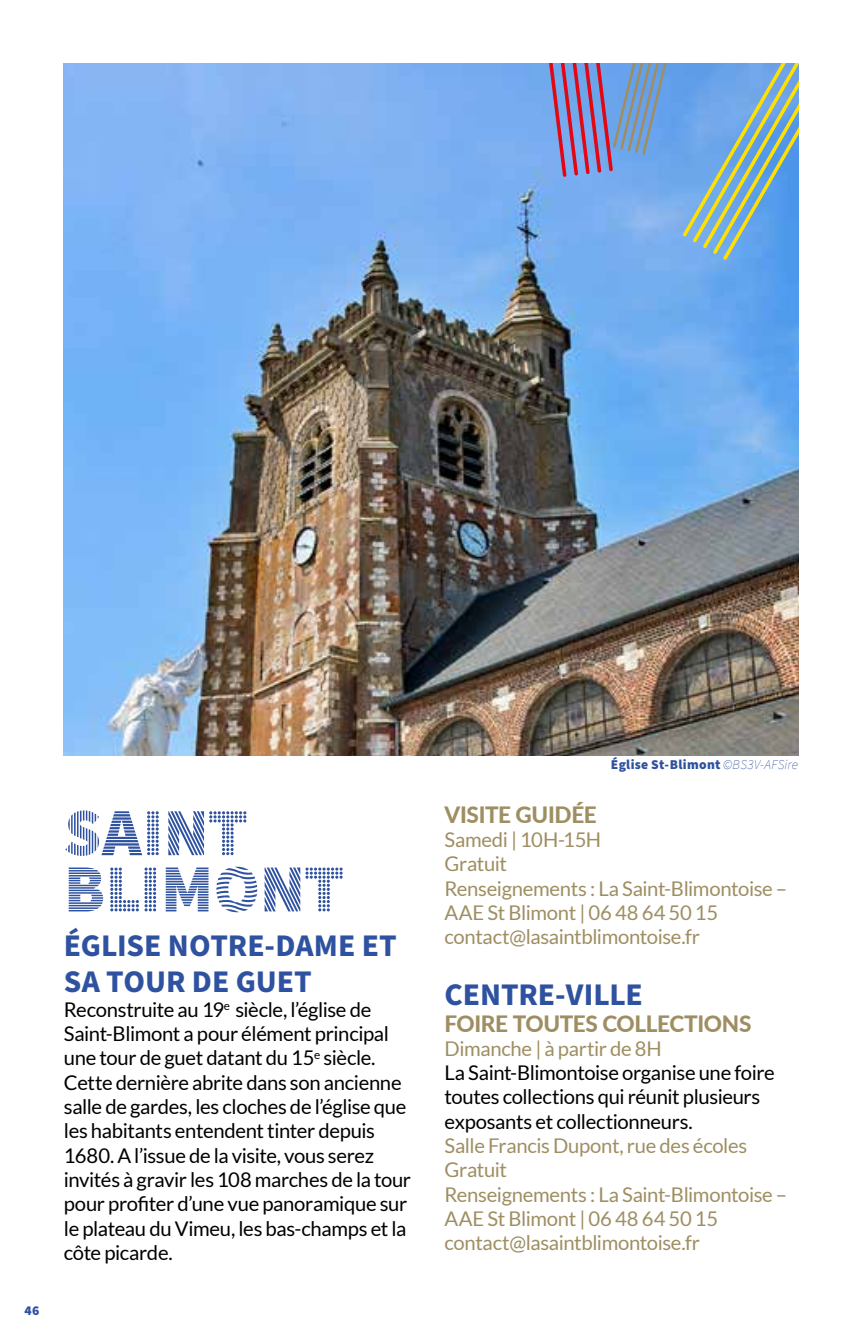
<style>
.page{position:relative;width:862px;height:1340px;background:#fff}
.page>*{position:absolute;margin:0;border:0;box-sizing:border-box;transform-origin:0 0}
.t1{font:900 67.5px/56.2px "Source Sans Pro DISPLAYV2";color:#2f52a0}
.t2{font:700 31.5px/36px "Source Sans Pro";color:#2f52a0}
.t3{font:800 22.5px "Lato";letter-spacing:-.015em;color:#9e8e62}
.t4{font:20.25px/24.3px "Lato";letter-spacing:-.02em;color:#000}
.t5{font:20.25px/24.3px "Lato";letter-spacing:-.015em;color:#9e8e62}
.t6{font:900 13.5px "Source Sans Pro";letter-spacing:.025em;color:#2f52a0}
.s1{font-weight:200;font-style:italic}
</style>
<div class="page">
<img style="left:64px;top:64px;width:733px;height:691px">
<svg style="left:682px;top:64px;width:115px;height:196px;background:#7babc9"></svg>
<svg style="left:548px;top:64px;width:121px;height:113px;background:#828dc2"></svg>
<p class="t6" style="left:24px;top:1301px;width:17px">46</p>
<h1 class="t1" style="left:64px;top:806px;width:280px">SAINT<br>BLIMONT</h1>
<h2 class="t2" style="left:64px;top:928px;width:334px">ÉGLISE NOTRE-DAME ET<br>SA TOUR DE GUET</h2>
<p class="t4" style="left:64px;top:997px;width:348px">Reconstruite au 19<sup>e</sup> siècle, l’église de Saint-Blimont a pour élément principal une tour de guet datant du 15<sup>e</sup> siècle.<br>Cette dernière abrite dans son ancienne salle de gardes, les cloches de l’église que les habitants entendent tinter depuis 1680. A l’issue de la visite, vous serez invités à gravir les 108 marches de la tour pour profiter d’une vue panoramique sur le plateau du Vimeu, les bas-champs et la côte picarde.</p>
<p class="t6" style="left:610px;top:755px;width:189px">Église St-Blimont <span class="s1">©BS3V-AFSire</span></p>
<p class="t3" style="left:444px;top:797px;width:154px">VISITE GUIDÉE</p>
<p class="t5" style="left:444px;top:827px;width:344px">Samedi | 10H-15H<br>Gratuit<br>Renseignements : La Saint-Blimontoise –<br>AAE St Blimont | 06 48 64 50 15 contact@lasaintblimontoise.fr</p>
<h2 class="t2" style="left:444px;top:976px;width:200px">CENTRE-VILLE</h2>
<p class="t3" style="left:444px;top:1006px;width:308px">FOIRE TOUTES COLLECTIONS</p>
<p class="t5" style="left:444px;top:1036px;width:219px">Dimanche | à partir de 8H</p>
<p class="t4" style="left:444px;top:1060px;width:331px">La Saint-Blimontoise organise une foire toutes collections qui réunit plusieurs exposants et collectionneurs.</p>
<p class="t5" style="left:444px;top:1133px;width:344px">Salle Francis Dupont, rue des écoles<br>Gratuit<br>Renseignements : La Saint-Blimontoise –<br>AAE St Blimont | 06 48 64 50 15 contact@lasaintblimontoise.fr</p>
</div>
